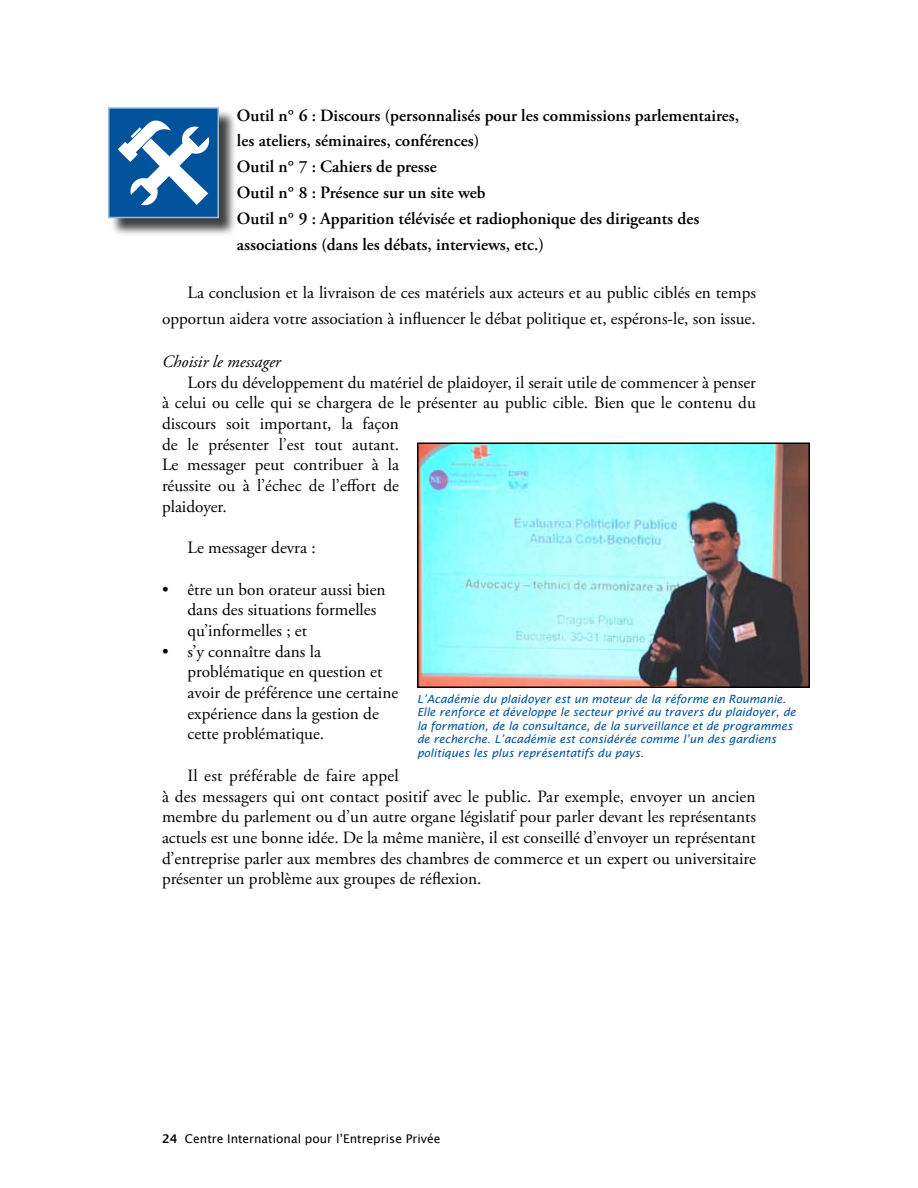
<style>
.page{position:relative;width:918px;height:1188px;background:#fff}
.page>*{position:absolute;margin:0;border:0;box-sizing:border-box;transform-origin:0 0}
.t1{font:17.25px/20.7px "Adobe Garamond Pro";color:#000}
.t2{font:600 17.25px/25.8px "Adobe Garamond Pro";color:#000}
.t3{font:italic 17.25px "Adobe Garamond Pro";color:#000}
.t4{font:12px "Lucida Sans Unicode";color:#000}
.t5{font:italic 11.25px/13.5px "Lucida Sans";color:#00539b}
.s1{font-family:"Lucida Sans";font-weight:600}
</style>
<div class="page">
<img style="left:420px;top:445px;width:387px;height:240px">
<div style="left:417px;top:442px;width:393px;height:246px;border:2px solid #000"></div>
<div style="left:110px;top:110px;width:128px;height:127px;background:#000;opacity:.75"></div>
<svg style="left:108px;top:107px;width:112px;height:112px;background:#09589d"></svg>
<p class="t2" style="left:237px;top:102px;width:504px">Outil n° 6 : Discours (personnalisés pour les commissions parlementaires, les ateliers, séminaires, conférences)<br>Outil n° 7 : Cahiers de presse<br>Outil n° 8 : Présence sur un site web<br>Outil n° 9 : Apparition télévisée et radiophonique des dirigeants des associations (dans les débats, interviews, etc.)</p>
<p class="t1" style="left:162px;top:280px;width:595px;line-height:25.8px;text-align:right">La conclusion et la livraison de ces matériels aux acteurs et au public ciblés en temps opportun aidera votre association à influencer le débat politique et, espérons-le, son issue.</p>
<p class="t3" style="left:162px;top:351px;width:120px">Choisir le messager</p>
<p class="t1" style="left:162px;top:372px;width:595px;text-indent:25px">Lors du développement du matériel de plaidoyer, il serait utile de commencer à penser à celui ou celle qui se chargera de le présenter au public cible. Bien que le contenu du discours soit important, la façon<br>de le présenter l’est tout autant.<br>Le messager peut contribuer à la<br>réussite ou à l’échec de l’effort de<br>plaidoyer.</p>
<p class="t1" style="left:188px;top:538px;width:130px">Le messager devra :</p>
<p class="t1" style="left:188px;top:579px;width:200px;text-indent:-25px">• être un bon orateur aussi bien dans des situations formelles qu’informelles ; et</p>
<p class="t1" style="left:188px;top:641px;width:212px;text-indent:-25px">• s’y connaître dans la problématique en question et avoir de préférence une certaine expérience dans la gestion de cette problématique.</p>
<p class="t1" style="left:162px;top:766px;width:596px;text-indent:25px">Il est préférable de faire appel<br>à des messagers qui ont contact positif avec le public. Par exemple, envoyer un ancien membre du parlement ou d’un autre organe législatif pour parler devant les représentants actuels est une bonne idée. De la même manière, il est conseillé d’envoyer un représentant d’entreprise parler aux membres des chambres de commerce et un expert ou universitaire présenter un problème aux groupes de réflexion.</p>
<p class="t5" style="left:417px;top:692px;width:380px">L’Académie du plaidoyer est un moteur de la réforme en Roumanie.<br>Elle renforce et développe le secteur privé au travers du plaidoyer, de la formation, de la consultance, de la surveillance et de programmes de recherche. L’académie est considérée comme l’un des gardiens politiques les plus représentatifs du pays.</p>
<p class="t4" style="left:162px;top:1130px;width:280px"><span class="s1">24</span> Centre International pour l’Entreprise Privée</p>
</div>
